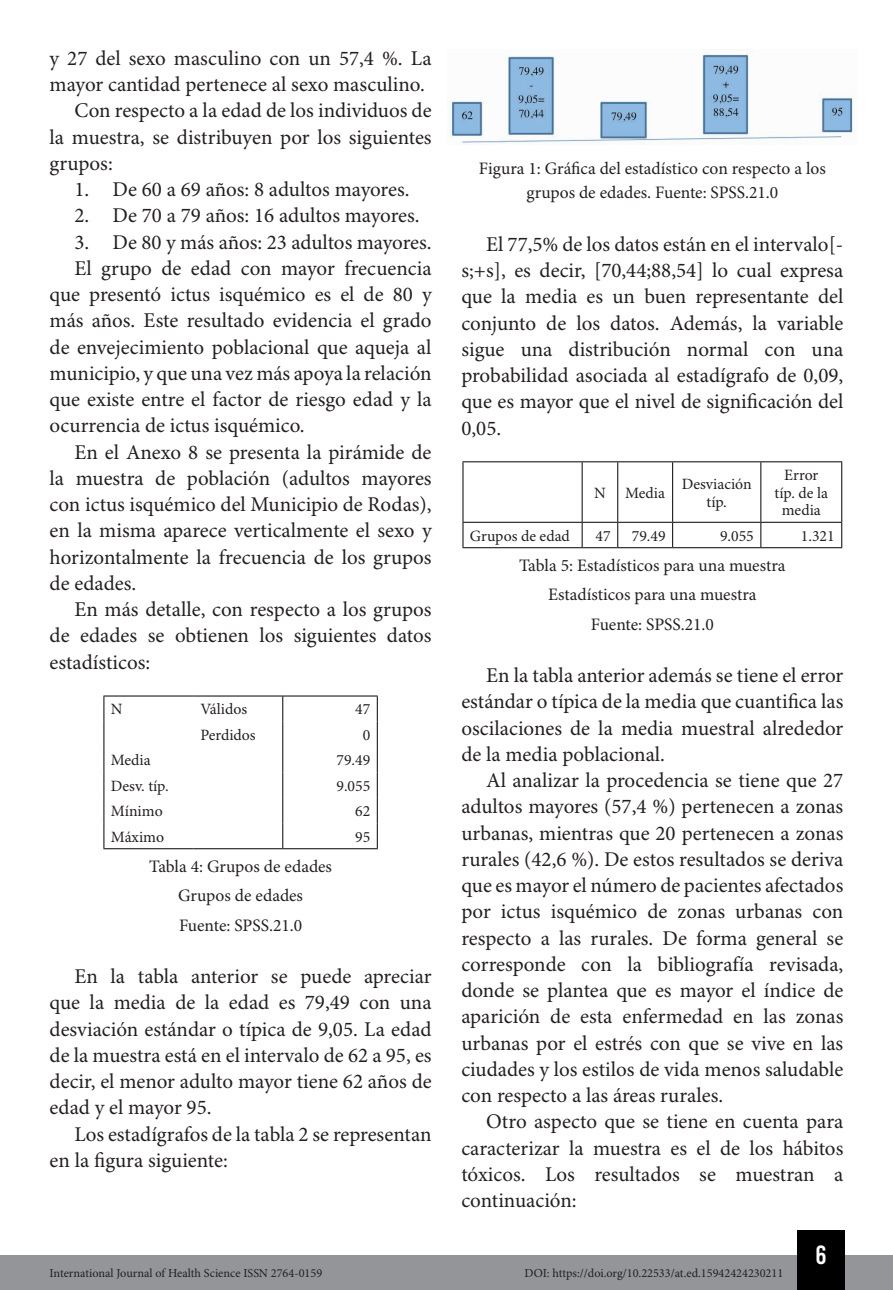
<style>
.page{position:relative;width:893px;height:1290px;background:#fff}
.page>*{position:absolute;margin:0;border:0;box-sizing:border-box;transform-origin:0 0}
.t1{font:26.25px "Bebas Kai";color:#fff}
.t2{font:21px/26.2px "Minion Pro";color:#231f20;text-align:justify}
.t3{font:17.5px/29.4px "Minion Pro";color:#231f20;text-align:center}
.t4{font:15.75px/17.5px "Minion Pro";color:#231f20;text-align:center}
.t5{font:12.25px "Minion Pro";color:#231f20}
</style>
<div class="page">
<div style="left:0;top:1255px;width:893px;height:35px;background:#939598"></div>
<div style="left:797px;top:1230px;width:48px;height:60px;background:#000"></div>
<hr style="left:103px;top:695px;width:90px;height:1px;background:#000001">
<hr style="left:193px;top:695px;width:90px;height:1px;background:#000001">
<hr style="left:283px;top:695px;width:95px;height:1px;background:#000001">
<svg style="left:103px;top:696px;width:275px;height:153px"></svg>
<hr style="left:283px;top:848px;width:95px;height:1px;background:#000001">
<img style="left:447px;top:51px;width:409px;height:92px">
<hr style="left:463px;top:461px;width:119px;height:1px;background:#000001">
<hr style="left:582px;top:461px;width:36px;height:1px;background:#000001">
<hr style="left:618px;top:461px;width:55px;height:1px;background:#000001">
<hr style="left:673px;top:461px;width:88px;height:1px;background:#000001">
<hr style="left:761px;top:461px;width:81px;height:1px;background:#000001">
<svg style="left:463px;top:462px;width:379px;height:85px"></svg>
<hr style="left:463px;top:547px;width:119px;height:1px;background:#000001">
<hr style="left:582px;top:547px;width:36px;height:1px;background:#000001">
<hr style="left:618px;top:547px;width:55px;height:1px;background:#000001">
<hr style="left:673px;top:547px;width:88px;height:1px;background:#000001">
<hr style="left:761px;top:547px;width:81px;height:1px;background:#000001">
<p class="t2" style="left:50px;top:46px;width:383px">y 27 del sexo masculino con un 57,4 %. La</p>
<p class="t2" style="left:50px;top:72px;width:377px">mayor cantidad pertenece al sexo masculino.</p>
<p class="t2" style="left:74px;top:98px;width:359px">Con respecto a la edad de los individuos de</p>
<p class="t2" style="left:50px;top:125px;width:383px">la muestra, se distribuyen por los siguientes</p>
<p class="t2" style="left:50px;top:151px;width:65px">grupos:</p>
<p class="t2" style="left:74px;top:177px;width:337px">1. De 60 a 69 años: 8 adultos mayores.</p>
<p class="t2" style="left:74px;top:203px;width:347px">2. De 70 a 79 años: 16 adultos mayores.</p>
<p class="t2" style="left:74px;top:230px;width:359px">3. De 80 y más años: 23 adultos mayores.</p>
<p class="t2" style="left:74px;top:256px;width:359px">El grupo de edad con mayor frecuencia</p>
<p class="t2" style="left:50px;top:282px;width:384px">que presentó ictus isquémico es el de 80 y</p>
<p class="t2" style="left:50px;top:308px;width:383px">más años. Este resultado evidencia el grado</p>
<p class="t2" style="left:50px;top:335px;width:383px">de envejecimiento poblacional que aqueja al</p>
<p class="t2" style="left:50px;top:361px;width:383px">municipio, y que una vez más apoya la relación</p>
<p class="t2" style="left:50px;top:387px;width:383px">que existe entre el factor de riesgo edad y la</p>
<p class="t2" style="left:50px;top:413px;width:257px">ocurrencia de ictus isquémico.</p>
<p class="t2" style="left:74px;top:440px;width:359px">En el Anexo 8 se presenta la pirámide de</p>
<p class="t2" style="left:50px;top:466px;width:383px">la muestra de población (adultos mayores</p>
<p class="t2" style="left:50px;top:492px;width:383px">con ictus isquémico del Municipio de Rodas),</p>
<p class="t2" style="left:50px;top:518px;width:384px">en la misma aparece verticalmente el sexo y</p>
<p class="t2" style="left:50px;top:545px;width:384px">horizontalmente la frecuencia de los grupos</p>
<p class="t2" style="left:50px;top:571px;width:88px">de edades.</p>
<p class="t2" style="left:74px;top:597px;width:359px">En más detalle, con respecto a los grupos</p>
<p class="t2" style="left:50px;top:623px;width:383px">de edades se obtienen los siguientes datos</p>
<p class="t2" style="left:50px;top:650px;width:102px">estadísticos:</p>
<p class="t4" style="left:111px;top:701px;width:13px">N</p>
<p class="t4" style="left:200px;top:701px;width:48px">Válidos</p>
<p class="t4" style="left:355px;top:701px;width:17px">47</p>
<p class="t4" style="left:200px;top:727px;width:57px">Perdidos</p>
<p class="t4" style="left:363px;top:727px;width:9px">0</p>
<p class="t4" style="left:111px;top:752px;width:41px">Media</p>
<p class="t4" style="left:336px;top:752px;width:35px">79.49</p>
<p class="t4" style="left:111px;top:778px;width:59px">Desv. típ.</p>
<p class="t4" style="left:336px;top:778px;width:35px">9.055</p>
<p class="t4" style="left:111px;top:803px;width:53px">Mínimo</p>
<p class="t4" style="left:355px;top:803px;width:17px">62</p>
<p class="t4" style="left:111px;top:828px;width:55px">Máximo</p>
<p class="t4" style="left:355px;top:828px;width:17px">95</p>
<p class="t3" style="left:149px;top:852px;width:184px">Tabla 4: Grupos de edades<br>Grupos de edades<br>Fuente: SPSS.21.0</p>
<p class="t2" style="left:50px;top:964px;width:384px;text-indent:25px">En la tabla anterior se puede apreciar que la media de la edad es 79,49 con una desviación estándar o típica de 9,05. La edad de la muestra está en el intervalo de 62 a 95, es decir, el menor adulto mayor tiene 62 años de edad y el mayor 95.</p>
<p class="t2" style="left:50px;top:1121px;width:383px;text-indent:25px">Los estadígrafos de la tabla 2 se representan en la figura siguiente:</p>
<p class="t3" style="left:479px;top:157px;width:348px;line-height:24.5px">Figura 1: Gráfica del estadístico con respecto a los grupos de edades. Fuente: SPSS.21.0</p>
<p class="t2" style="left:461px;top:232px;width:384px;text-indent:25px">El 77,5% de los datos están en el intervalo[- s;+s], es decir, [70,44;88,54] lo cual expresa que la media es un buen representante del conjunto de los datos. Además, la variable sigue una distribución normal con una probabilidad asociada al estadígrafo de 0,09, que es mayor que el nivel de significación del 0,05.</p>
<p class="t4" style="left:594px;top:485px;width:73px">N Media</p>
<p class="t4" style="left:682px;top:476px;width:71px">Desviación típ.</p>
<p class="t4" style="left:775px;top:467px;width:55px">Error típ. de la media</p>
<p class="t4" style="left:470px;top:527px;width:101px">Grupos de edad</p>
<p class="t4" style="left:596px;top:527px;width:17px">47</p>
<p class="t4" style="left:632px;top:527px;width:35px">79.49</p>
<p class="t4" style="left:720px;top:527px;width:35px">9.055</p>
<p class="t4" style="left:801px;top:527px;width:35px">1.321</p>
<p class="t3" style="left:519px;top:551px;width:268px">Tabla 5: Estadísticos para una muestra<br>Estadísticos para una muestra<br>Fuente: SPSS.21.0</p>
<p class="t2" style="left:461px;top:663px;width:383px;text-indent:25px">En la tabla anterior además se tiene el error estándar o típica de la media que cuantifica las oscilaciones de la media muestral alrededor de la media poblacional.</p>
<p class="t2" style="left:461px;top:768px;width:384px;text-indent:25px">Al analizar la procedencia se tiene que 27 adultos mayores (57,4 %) pertenecen a zonas urbanas, mientras que 20 pertenecen a zonas rurales (42,6 %). De estos resultados se deriva que es mayor el número de pacientes afectados por ictus isquémico de zonas urbanas con respecto a las rurales. De forma general se corresponde con la bibliografía revisada, donde se plantea que es mayor el índice de aparición de esta enfermedad en las zonas urbanas por el estrés con que se vive en las ciudades y los estilos de vida menos saludable con respecto a las áreas rurales.</p>
<p class="t2" style="left:461px;top:1109px;width:384px;text-indent:25px">Otro aspecto que se tiene en cuenta para caracterizar la muestra es el de los hábitos tóxicos. Los resultados se muestran a continuación:</p>
<p class="t1" style="left:815px;top:1241px;width:13px">6</p>
<p class="t5" style="left:50px;top:1266px;width:274px">International Journal of Health Science ISSN 2764-0159</p>
<p class="t5" style="left:524px;top:1266px;width:260px">DOI: https://doi.org/10.22533/at.ed.15942424230211</p>
</div>
